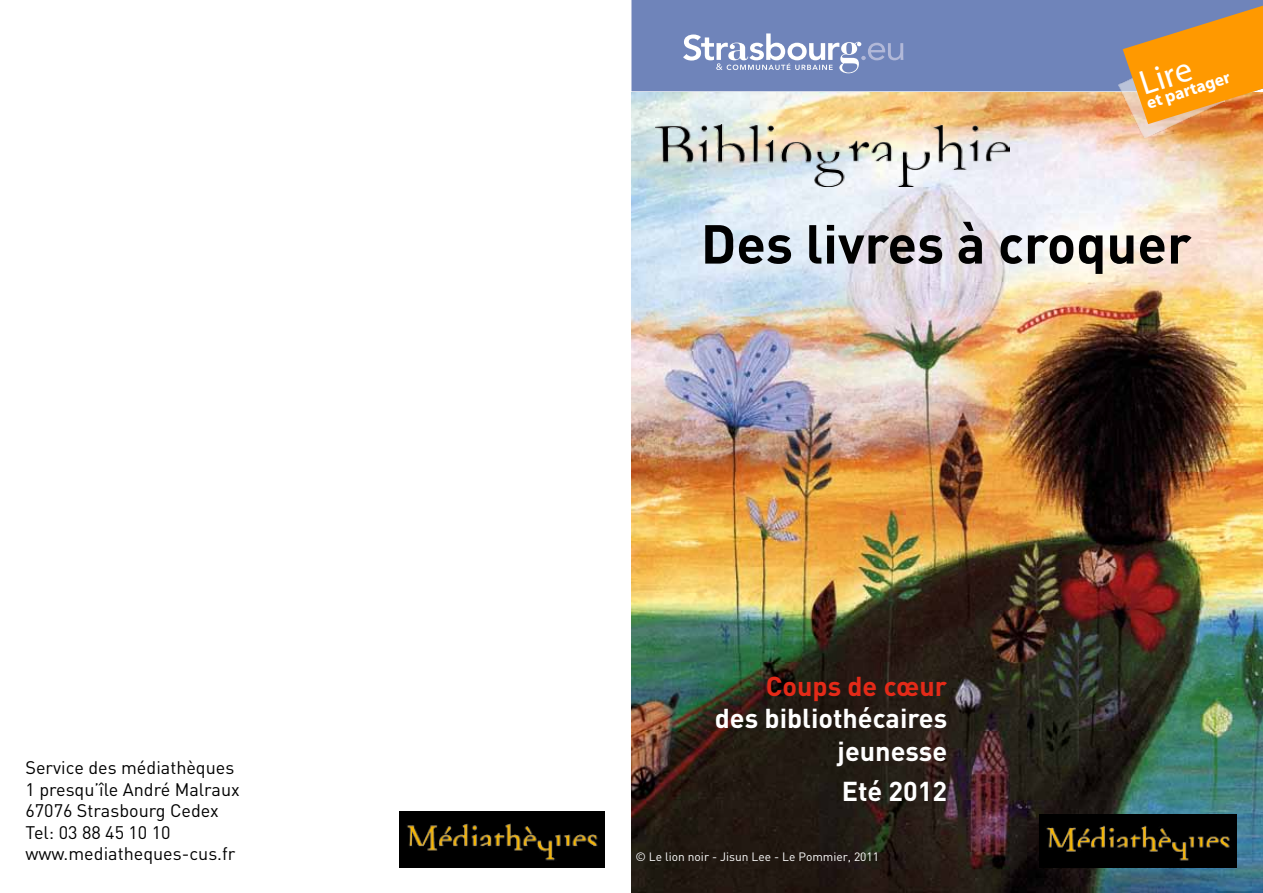
<style>
.page{position:relative;width:1263px;height:893px;background:#fff}
.page>*{position:absolute;margin:0;border:0;box-sizing:border-box;transform-origin:0 0}
.t1{font:700 54px "DIN";color:#000}
.t2{font:34.8px "Myriad Pro";color:#fff}
.t3{font:700 27px/32.4px "DIN";color:#fff;text-align:right}
.t4{font:700 27px "DIN";color:#e42a18}
.t5{font:18px/21.6px "DIN";color:#000}
.t6{font:700 17.4px "Myriad Pro";color:#fff}
.t7{font:12px "DIN";color:#fff}
</style>
<div class="page">
<img style="left:631px;top:92px;width:632px;height:801px">
<img style="left:656px;top:124px;width:353px;height:63px">
<img style="left:400px;top:812px;width:204px;height:55px">
<img style="left:1040px;top:814px;width:196px;height:53px">
<div style="left:631px;top:0;width:632px;height:91px;background:#6f84ba"></div>
<img style="left:1119px;top:35px;width:105px;height:102px">
<svg style="left:683px;top:33px;width:220px;height:40px"></svg>
<svg style="left:1123px;top:6px;width:140px;height:118px"></svg>
<p class="t5" style="left:26px;top:757px;width:216px">Service des médiathèques<br>1 presqu’île André Malraux<br>67076 Strasbourg Cedex<br>Tel: 03 88 45 10 10 www.mediatheques-cus.fr</p>
<h2 class="t2" style="left:1134px;top:64px;width:55px;rotate:-18deg">Lire</h2>
<p class="t6" style="left:1143px;top:93px;width:89px;rotate:-18deg">et partager</p>
<h1 class="t1" style="left:701px;top:208px;width:492px">Des livres à croquer</h1>
<h3 class="t4" style="left:766px;top:668px;width:183px">Coups de cœur</h3>
<h3 class="t3" style="left:715px;top:701px;width:234px">des bibliothécaires jeunesse</h3>
<h3 class="t3" style="left:842px;top:774px;width:107px">Eté 2012</h3>
<p class="t7" style="left:635px;top:850px;width:245px">© Le lion noir - Jisun Lee - Le Pommier, 2011</p>
</div>
